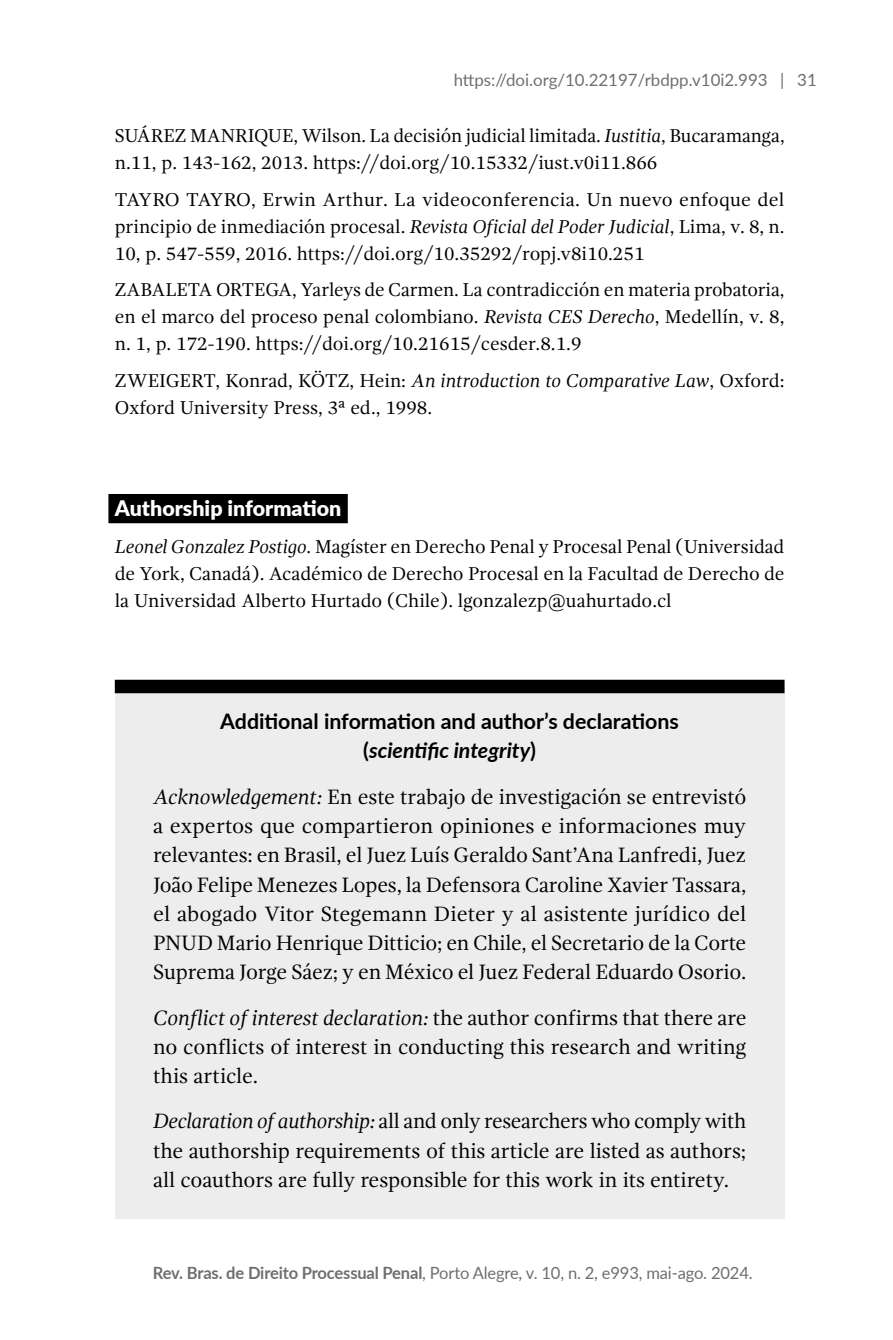
<style>
.page{position:relative;width:893px;height:1340px;background:#fff}
.page>*{position:absolute;margin:0;border:0;box-sizing:border-box;transform-origin:0 0}
.t1{font:21.38px/29.2px "Gandhi Serif";letter-spacing:-.005em;color:#000;text-align:justify}
.t2{font:700 21.38px/29.2px "Lato";color:#000;text-align:center}
.t3{font:900 21.38px "Lato";color:#fff}
.t4{font:19.12px/27px "Gandhi Serif";color:#000;text-align:justify}
.t5{font:16.88px "Lato";letter-spacing:-.01em;color:#706f6f}
.s1{font-style:italic}
.s2{font-weight:700}
</style>
<div class="page">
<div style="left:108px;top:494px;width:240px;height:29px;background:#000"></div>
<div style="left:115px;top:686px;width:669px;height:532px;background:#ededed"></div>
<div style="left:115px;top:679px;width:669px;height:14px;background:#000"></div>
<p class="t5" style="left:454px;top:67px;width:365px">https://doi.org/10.22197/rbdpp.v10i2.993 | 31</p>
<p class="t4" style="left:115px;top:122px;width:671px">SUÁREZ MANRIQUE, Wilson. La decisión judicial limitada. <span class="s1">Iustitia</span>, Bucaramanga, n.11, p. 143-162, 2013. https://doi.org/10.15332/iust.v0i11.866</p>
<p class="t4" style="left:115px;top:186px;width:671px">TAYRO TAYRO, Erwin Arthur. La videoconferencia. Un nuevo enfoque del principio de inmediación procesal. <span class="s1">Revista Oficial del Poder Judicial</span>, Lima, v. 8, n.<br>10, p. 547-559, 2016. https://doi.org/10.35292/ropj.v8i10.251</p>
<p class="t4" style="left:115px;top:276px;width:671px">ZABALETA ORTEGA, Yarleys de Carmen. La contradicción en materia probatoria, en el marco del proceso penal colombiano. <span class="s1">Revista CES Derecho</span>, Medellín, v. 8, n. 1, p. 172-190. https://doi.org/10.21615/cesder.8.1.9</p>
<p class="t4" style="left:115px;top:367px;width:671px">ZWEIGERT, Konrad, KÖTZ, Hein: <span class="s1">An introduction to Comparative Law</span>, Oxford:<br>Oxford University Press, 3ª ed., 1998.</p>
<p class="t3" style="left:115px;top:492px;width:228px">Authorship information</p>
<p class="t4" style="left:115px;top:533px;width:671px"><span class="s1">Leonel Gonzalez Postigo.</span> Magíster en Derecho Penal y Procesal Penal (Universidad de York, Canadá). Académico de Derecho Procesal en la Facultad de Derecho de la Universidad Alberto Hurtado (Chile). lgonzalezp@uahurtado.cl</p>
<p class="t2" style="left:220px;top:706px;width:460px">Additional information and author’s declarations (<span class="s1">scientific integrity</span>)</p>
<p class="t1" style="left:153px;top:782px;width:595px"><span class="s1">Acknowledgement:</span> En este trabajo de investigación se entrevistó a expertos que compartieron opiniones e informaciones muy relevantes: en Brasil, el Juez Luís Geraldo Sant’Ana Lanfredi, Juez João Felipe Menezes Lopes, la Defensora Caroline Xavier Tassara, el abogado Vitor Stegemann Dieter y al asistente jurídico del PNUD Mario Henrique Ditticio; en Chile, el Secretario de la Corte Suprema Jorge Sáez; y en México el Juez Federal Eduardo Osorio.</p>
<p class="t1" style="left:153px;top:1002px;width:595px"><span class="s1">Conflict of interest declaration:</span> the author confirms that there are no conflicts of interest in conducting this research and writing this article.</p>
<p class="t1" style="left:153px;top:1106px;width:595px"><span class="s1">Declaration of authorship:</span> all and only researchers who comply with the authorship requirements of this article are listed as authors; all coauthors are fully responsible for this work in its entirety.</p>
<p class="t5" style="left:153px;top:1260px;width:601px"><span class="s2">Rev. Bras. de Direito Processual Penal</span>, Porto Alegre, v. 10, n. 2, e993, mai-ago. 2024.</p>
</div>
